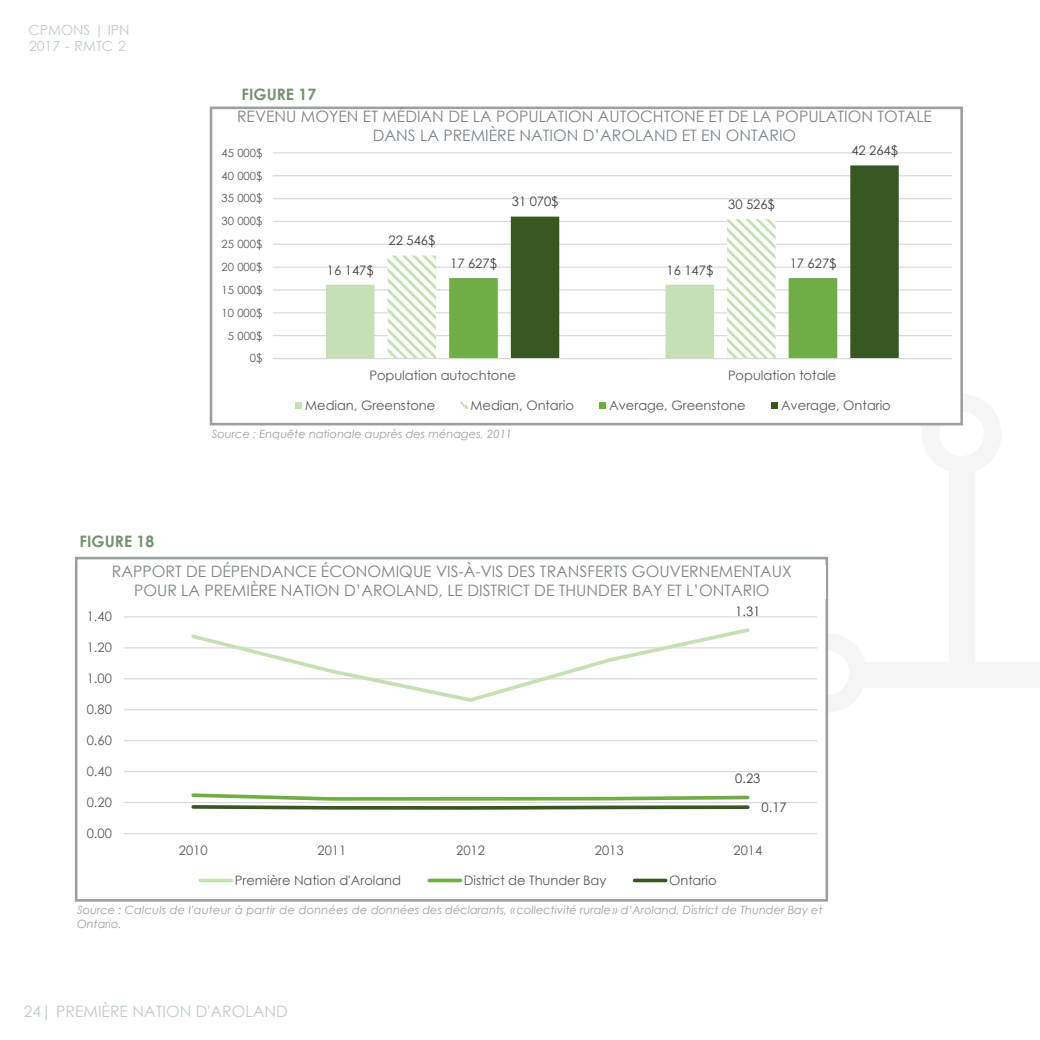
<style>
.page{position:relative;width:1040px;height:1040px;background:#fff}
.page>*{position:absolute;margin:0;border:0;box-sizing:border-box;transform-origin:0 0}
.t1{font:15.75px/18.9px "Century Gothic";color:#7c858c;text-align:center}
.t2{font:15.75px "Century Gothic";color:#c0cbd2}
.t3{font:700 15.75px "Century Gothic";color:#769070}
.t4{font:14.53px "Century Gothic";color:#595959}
.t5{font:14px/16.3px "Century Gothic";color:#c0cbd2}
.t6{font:12.95px "Century Gothic";color:#595959}
.t7{font:12.95px "Century Gothic";color:#404040}
.t8{font:italic 11.38px/14px "Century Gothic";color:#9da0a1}
.t9{font:11.2px "Century Gothic";color:#595959}
</style>
<div class="page">
<div style="left:803px;top:662px;width:237px;height:26px;background:#f5f5f5"></div>
<div style="left:795px;top:641px;width:63px;height:63px;background:#fff;border-radius:50%"></div>
<div style="left:787px;top:633px;width:79px;height:79px;border:18px solid #f5f5f5;border-radius:50%"></div>
<div style="left:948px;top:410px;width:27px;height:252px;background:#f5f5f5"></div>
<div style="left:930px;top:402px;width:62px;height:63px;background:#fff;border-radius:50%"></div>
<div style="left:921px;top:394px;width:80px;height:79px;border:18px solid #f5f5f5;border-radius:50%"></div>
<svg style="left:273px;top:152px;width:685px;height:269px"></svg>
<div style="left:210px;top:106px;width:752px;height:319px;border:3px solid #9da0a1"></div>
<svg style="left:124px;top:616px;width:700px;height:267px"></svg>
<div style="left:75px;top:556px;width:753px;height:345px;border:3px solid #9da0a1"></div>
<div style="left:78px;top:565px;width:747px;height:33px;background:#fff"></div>
<p class="t5" style="left:28px;top:21px;width:103px">CPMONS | IPN<br>2017 - RMTC 2</p>
<p class="t3" style="left:80px;top:529px;width:76px">FIGURE 18</p>
<p class="t3" style="left:241px;top:82px;width:76px">FIGURE 17</p>
<p class="t1" style="left:237px;top:107px;width:696px">REVENU MOYEN ET MÉDIAN DE LA POPULATION AUTOCHTONE ET DE LA POPULATION TOTALE<br>DANS LA PREMIÈRE NATION D’AROLAND ET EN ONTARIO</p>
<p class="t4" style="left:398px;top:114px;width:385px">Revenu, population active totale (15 ans et plus), 2011</p>
<p class="t9" style="left:221px;top:145px;width:42px">45 000$</p>
<p class="t9" style="left:221px;top:168px;width:42px">40 000$</p>
<p class="t9" style="left:221px;top:190px;width:42px">35 000$</p>
<p class="t9" style="left:221px;top:213px;width:42px">30 000$</p>
<p class="t9" style="left:221px;top:236px;width:42px">25 000$</p>
<p class="t9" style="left:221px;top:259px;width:42px">20 000$</p>
<p class="t9" style="left:221px;top:282px;width:42px">15 000$</p>
<p class="t9" style="left:221px;top:305px;width:42px">10 000$</p>
<p class="t9" style="left:228px;top:328px;width:36px">5 000$</p>
<p class="t9" style="left:250px;top:350px;width:14px">0$</p>
<p class="t7" style="left:388px;top:232px;width:48px">22 546$</p>
<p class="t7" style="left:512px;top:193px;width:48px">31 070$</p>
<p class="t7" style="left:728px;top:195px;width:48px">30 526$</p>
<p class="t7" style="left:450px;top:254px;width:48px">17 627$</p>
<p class="t7" style="left:789px;top:254px;width:48px">17 627$</p>
<p class="t7" style="left:327px;top:261px;width:48px">16 147$</p>
<p class="t7" style="left:666px;top:261px;width:48px">16 147$</p>
<p class="t7" style="left:851px;top:141px;width:48px">42 264$</p>
<p class="t6" style="left:369px;top:366px;width:148px">Population autochtone</p>
<p class="t6" style="left:728px;top:366px;width:110px">Population totale</p>
<p class="t6" style="left:305px;top:396px;width:131px">Median, Greenstone</p>
<p class="t6" style="left:470px;top:396px;width:105px">Median, Ontario</p>
<p class="t6" style="left:609px;top:396px;width:138px">Average, Greenstone</p>
<p class="t6" style="left:781px;top:396px;width:111px">Average, Ontario</p>
<p class="t8" style="left:212px;top:427px;width:302px">Source : Enquête nationale auprès des ménages, 2011</p>
<p class="t1" style="left:112px;top:562px;width:681px">RAPPORT DE DÉPENDANCE ÉCONOMIQUE VIS-À-VIS DES TRANSFERTS GOUVERNEMENTAUX</p>
<p class="t1" style="left:134px;top:581px;width:637px">POUR LA PREMIÈRE NATION D’AROLAND, LE DISTRICT DE THUNDER BAY ET L’ONTARIO</p>
<p class="t4" style="left:173px;top:578px;width:566px">Rapport de dépendance économique vis-à-vis des transferts gouvernementaux</p>
<p class="t6" style="left:87px;top:607px;width:27px">1.40</p>
<p class="t6" style="left:87px;top:638px;width:27px">1.20</p>
<p class="t6" style="left:87px;top:669px;width:27px">1.00</p>
<p class="t6" style="left:87px;top:700px;width:27px">0.80</p>
<p class="t6" style="left:87px;top:731px;width:27px">0.60</p>
<p class="t6" style="left:87px;top:762px;width:27px">0.40</p>
<p class="t6" style="left:87px;top:793px;width:27px">0.20</p>
<p class="t6" style="left:87px;top:824px;width:27px">0.00</p>
<p class="t7" style="left:735px;top:602px;width:27px">1.31</p>
<p class="t7" style="left:735px;top:769px;width:27px">0.23</p>
<p class="t7" style="left:761px;top:798px;width:27px">0.17</p>
<p class="t6" style="left:179px;top:841px;width:30px">2010</p>
<p class="t6" style="left:317px;top:841px;width:30px">2011</p>
<p class="t6" style="left:456px;top:841px;width:30px">2012</p>
<p class="t6" style="left:595px;top:841px;width:30px">2013</p>
<p class="t6" style="left:733px;top:841px;width:30px">2014</p>
<p class="t6" style="left:235px;top:871px;width:168px">Première Nation d'Aroland</p>
<p class="t6" style="left:464px;top:871px;width:144px">District de Thunder Bay</p>
<p class="t6" style="left:669px;top:871px;width:49px">Ontario</p>
<p class="t8" style="left:77px;top:903px;width:747px">Source : Calculs de l'auteur à partir de données de données des déclarants, «collectivité rurale» d’Aroland, District de Thunder Bay et<br>Ontario.</p>
<p class="t2" style="left:24px;top:1000px;width:265px">24| PREMIÈRE NATION D'AROLAND</p>
</div>
